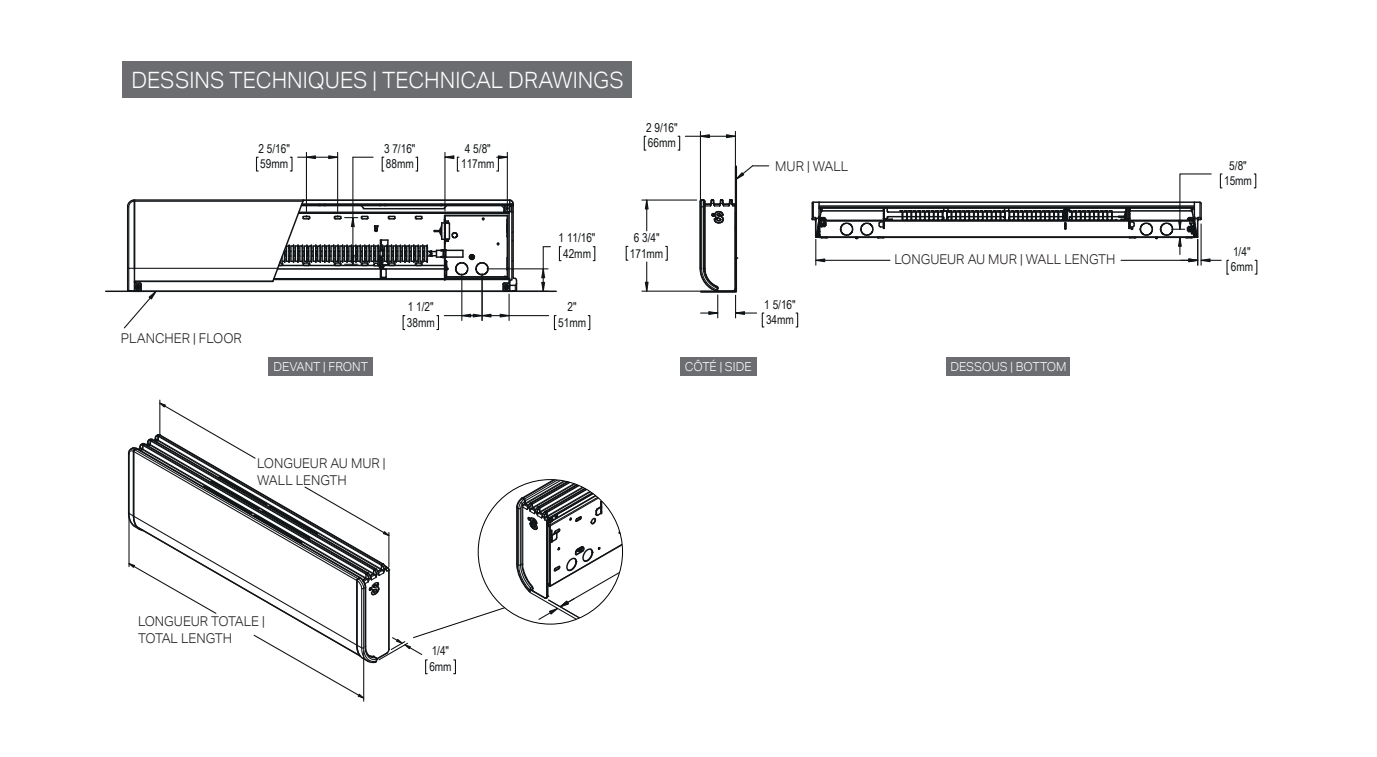
<style>
.page{position:relative;width:1377px;height:757px;background:#fff}
.page>*{position:absolute;margin:0;border:0;box-sizing:border-box;transform-origin:0 0}
.t1{font:300 22.5px "Aktiv Grotesk";color:#fff}
.t2{font:300 13.5px/16.2px "Aktiv Grotesk";color:#231f20}
.t3{font:12.38px/15.5px "Arial Narrow";letter-spacing:-.005em;color:#111416}
.t4{font:300 12.38px "Aktiv Grotesk";color:#fff}
</style>
<div class="page">
<hr style="left:106px;top:290px;width:450px;height:2px;background:#111416">
<div style="left:256px;top:156px;width:3px;height:15px;border:1px solid #111416"></div>
<hr style="left:306px;top:152px;width:1px;height:59px;background:#111416">
<hr style="left:337px;top:152px;width:1px;height:59px;background:#111416">
<hr style="left:306px;top:156px;width:32px;height:2px;background:#111416">
<svg style="left:298px;top:154px;width:18px;height:6px"></svg>
<svg style="left:328px;top:154px;width:11px;height:6px"></svg>
<hr style="left:735px;top:131px;width:1px;height:70px;background:#111416">
<hr style="left:700px;top:131px;width:1px;height:71px;background:#111416">
<hr style="left:700px;top:136px;width:35px;height:1px;background:#111416">
<svg style="left:643px;top:135px;width:4px;height:16px"></svg>
<hr style="left:646px;top:200px;width:1px;height:31px;background:#111416">
<div style="left:665px;top:246px;width:3px;height:14px;border:1px solid #111416"></div>
<svg style="left:625px;top:245px;width:4px;height:16px"></svg>
<hr style="left:642px;top:199px;width:55px;height:1px;background:#111416">
<hr style="left:642px;top:290px;width:70px;height:1px;background:#111416">
<svg style="left:796px;top:312px;width:2px;height:15px"></svg>
<svg style="left:678px;top:133px;width:32px;height:17px"></svg>
<svg style="left:725px;top:133px;width:10px;height:6px"></svg>
<svg style="left:644px;top:199px;width:5px;height:11px"></svg>
<svg style="left:644px;top:262px;width:5px;height:30px"></svg>
<svg style="left:699px;top:164px;width:70px;height:163px"></svg>
<hr style="left:159px;top:400px;width:1px;height:34px;background:#111416">
<hr style="left:363px;top:650px;width:1px;height:50px;background:#111416">
<hr style="left:509px;top:315px;width:40px;height:1px;background:#111416">
<svg style="left:588px;top:315px;width:2px;height:15px"></svg>
<svg style="left:554px;top:315px;width:2px;height:15px"></svg>
<hr style="left:352px;top:157px;width:1px;height:60px;background:#111416">
<hr style="left:353px;top:156px;width:20px;height:2px;background:#111416">
<svg style="left:382px;top:156px;width:2px;height:15px"></svg>
<svg style="left:416px;top:156px;width:2px;height:15px"></svg>
<hr style="left:507px;top:152px;width:1px;height:59px;background:#111416">
<hr style="left:444px;top:152px;width:2px;height:59px;background:#111416">
<hr style="left:487px;top:268px;width:61px;height:1px;background:#111416">
<svg style="left:559px;top:246px;width:2px;height:15px"></svg>
<svg style="left:593px;top:246px;width:2px;height:15px"></svg>
<svg style="left:497px;top:154px;width:11px;height:17px"></svg>
<svg style="left:444px;top:154px;width:15px;height:17px"></svg>
<svg style="left:540px;top:246px;width:10px;height:45px"></svg>
<svg style="left:123px;top:198px;width:395px;height:132px"></svg>
<svg style="left:1255px;top:259px;width:2px;height:15px"></svg>
<svg style="left:1226px;top:259px;width:4px;height:16px"></svg>
<hr style="left:1201px;top:259px;width:20px;height:2px;background:#111416">
<div style="left:1220px;top:173px;width:3px;height:15px;border:1px solid #111416"></div>
<svg style="left:1254px;top:173px;width:2px;height:15px"></svg>
<svg style="left:811px;top:173px;width:401px;height:92px"></svg>
<svg style="left:515px;top:479px;width:108px;height:144px"></svg>
<svg style="left:127px;top:401px;width:379px;height:298px"></svg>
<div style="left:122px;top:61px;width:510px;height:36px;background:#6c6d70"></div>
<div style="left:269px;top:357px;width:104px;height:19px;background:#6c6d70"></div>
<div style="left:680px;top:356px;width:76px;height:19px;background:#6c6d70"></div>
<div style="left:946px;top:356px;width:124px;height:19px;background:#6c6d70"></div>
<h1 class="t1" style="left:131px;top:67px;width:494px">DESSINS TECHNIQUES | TECHNICAL DRAWINGS</h1>
<p class="t3" style="left:646px;top:119px;width:33px">2 9/16"</p>
<p class="t3" style="left:259px;top:140px;width:33px">2 5/16"<br>59mm</p>
<p class="t3" style="left:384px;top:140px;width:33px">3 7/16"<br>88mm</p>
<p class="t3" style="left:461px;top:140px;width:35px;text-align:center">4 5/8"<br>117mm</p>
<p class="t3" style="left:648px;top:135px;width:29px">66mm</p>
<p class="t2" style="left:775px;top:158px;width:75px">MUR | WALL</p>
<p class="t3" style="left:559px;top:230px;width:38px;text-align:center">1 11/16"<br>42mm</p>
<p class="t3" style="left:630px;top:229px;width:35px;text-align:center">6 3/4"<br>171mm</p>
<p class="t2" style="left:121px;top:329px;width:123px">PLANCHER | FLOOR</p>
<p class="t3" style="left:407px;top:298px;width:29px">1 1/2"<br>38mm</p>
<p class="t3" style="left:568px;top:298px;width:11px">2"</p>
<p class="t3" style="left:764px;top:296px;width:33px">1 5/16"</p>
<p class="t3" style="left:558px;top:314px;width:29px">51mm</p>
<p class="t3" style="left:766px;top:311px;width:29px">34mm</p>
<p class="t2" style="left:895px;top:251px;width:222px">LONGUEUR AU MUR | WALL LENGTH</p>
<p class="t4" style="left:274px;top:359px;width:96px">DEVANT | FRONT</p>
<p class="t4" style="left:685px;top:359px;width:68px">CÔTÉ | SIDE</p>
<p class="t4" style="left:950px;top:359px;width:118px">DESSOUS | BOTTOM</p>
<p class="t2" style="left:257px;top:455px;width:130px">LONGUEUR AU MUR |<br>WALL LENGTH</p>
<p class="t2" style="left:138px;top:613px;width:128px">LONGUEUR TOTALE |<br>TOTAL LENGTH</p>
<p class="t3" style="left:429px;top:642px;width:24px">1/4"<br>6mm</p>
<p class="t3" style="left:1224px;top:157px;width:29px;text-align:center">5/8"<br>15mm</p>
<p class="t3" style="left:1231px;top:243px;width:24px">1/4"<br>6mm</p>
</div>
